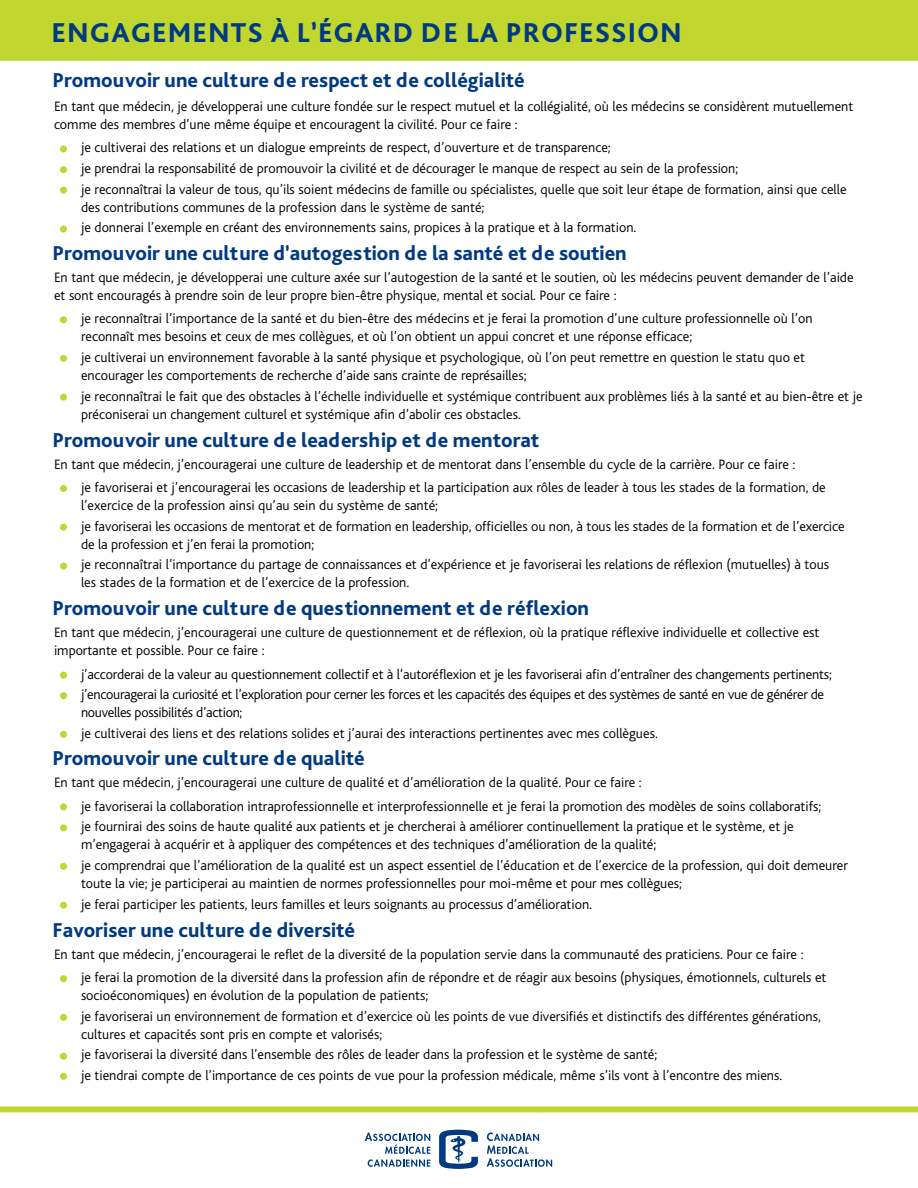
<style>
.page{position:relative;width:918px;height:1188px;background:#fff}
.page>*{position:absolute;margin:0;border:0;box-sizing:border-box;transform-origin:0 0}
.t1{font:800 28.5px "Bliss Pro";letter-spacing:.035em;color:#013a81}
.t2{font:800 21px "Bliss Pro";color:#013a81}
.t3{font:300 14.25px/20.7px "Bliss";color:#000}
</style>
<div class="page">
<div style="left:10px;top:10px;width:898px;height:41px;background:#c1d72f"></div>
<div style="left:0;top:0;width:918px;height:61px;border:20px solid #c1d72f"></div>
<svg style="left:439px;top:1130px;width:39px;height:39px"></svg>
<svg style="left:487px;top:1132px;width:65px;height:35px"></svg>
<svg style="left:365px;top:1132px;width:65px;height:35px"></svg>
<div style="left:0;top:1106px;width:918px;height:6px;background:#c1d72f"></div>
<div style="left:60px;top:145px;width:7px;height:8px;background:#c1d72f;border-radius:50%"></div>
<div style="left:60px;top:166px;width:7px;height:7px;background:#c1d72f;border-radius:50%"></div>
<div style="left:60px;top:187px;width:7px;height:7px;background:#c1d72f;border-radius:50%"></div>
<div style="left:60px;top:226px;width:7px;height:7px;background:#c1d72f;border-radius:50%"></div>
<div style="left:60px;top:316px;width:7px;height:7px;background:#c1d72f;border-radius:50%"></div>
<div style="left:60px;top:355px;width:7px;height:7px;background:#c1d72f;border-radius:50%"></div>
<div style="left:60px;top:394px;width:7px;height:7px;background:#c1d72f;border-radius:50%"></div>
<div style="left:60px;top:485px;width:7px;height:7px;background:#c1d72f;border-radius:50%"></div>
<div style="left:60px;top:524px;width:7px;height:7px;background:#c1d72f;border-radius:50%"></div>
<div style="left:60px;top:563px;width:7px;height:7px;background:#c1d72f;border-radius:50%"></div>
<div style="left:60px;top:672px;width:7px;height:7px;background:#c1d72f;border-radius:50%"></div>
<div style="left:60px;top:692px;width:7px;height:7px;background:#c1d72f;border-radius:50%"></div>
<div style="left:60px;top:731px;width:7px;height:7px;background:#c1d72f;border-radius:50%"></div>
<div style="left:60px;top:803px;width:7px;height:7px;background:#c1d72f;border-radius:50%"></div>
<div style="left:60px;top:824px;width:7px;height:7px;background:#c1d72f;border-radius:50%"></div>
<div style="left:60px;top:863px;width:7px;height:7px;background:#c1d72f;border-radius:50%"></div>
<div style="left:60px;top:902px;width:7px;height:7px;background:#c1d72f;border-radius:50%"></div>
<div style="left:60px;top:975px;width:7px;height:7px;background:#c1d72f;border-radius:50%"></div>
<div style="left:60px;top:1014px;width:7px;height:7px;background:#c1d72f;border-radius:50%"></div>
<div style="left:60px;top:1053px;width:7px;height:7px;background:#c1d72f;border-radius:50%"></div>
<div style="left:60px;top:1073px;width:7px;height:7px;background:#c1d72f;border-radius:50%"></div>
<h1 class="t1" style="left:52px;top:15px;width:632px">ENGAGEMENTS À L’ÉGARD DE LA PROFESSION</h1>
<h2 class="t2" style="left:52px;top:67px;width:474px">Promouvoir une culture de respect et de collégialité</h2>
<p class="t3" style="left:54px;top:98px;width:801px;line-height:18px">En tant que médecin, je développerai une culture fondée sur le respect mutuel et la collégialité, où les médecins se considèrent mutuellement comme des membres d’une même équipe et encouragent la civilité. Pour ce faire :</p>
<p class="t3" style="left:81px;top:138px;width:767px">je cultiverai des relations et un dialogue empreints de respect, d’ouverture et de transparence;<br>je prendrai la responsabilité de promouvoir la civilité et de décourager le manque de respect au sein de la profession;<br>je reconnaîtrai la valeur de tous, qu’ils soient médecins de famille ou spécialistes, quelle que soit leur étape de formation, ainsi que celle</p>
<p class="t3" style="left:81px;top:197px;width:557px">des contributions communes de la profession dans le système de santé;<br>je donnerai l’exemple en créant des environnements sains, propices à la pratique et à la formation.</p>
<h2 class="t2" style="left:52px;top:240px;width:576px">Promouvoir une culture d’autogestion de la santé et de soutien</h2>
<p class="t3" style="left:54px;top:269px;width:801px;line-height:18px">En tant que médecin, je développerai une culture axée sur l’autogestion de la santé et le soutien, où les médecins peuvent demander de l’aide et sont encouragés à prendre soin de leur propre bien-être physique, mental et social. Pour ce faire :</p>
<p class="t3" style="left:81px;top:310px;width:733px;line-height:18px">je reconnaîtrai l’importance de la santé et du bien-être des médecins et je ferai la promotion d’une culture professionnelle où l’on reconnaît mes besoins et ceux de mes collègues, et où l’on obtient un appui concret et une réponse efficace;</p>
<p class="t3" style="left:81px;top:349px;width:725px;line-height:18px">je cultiverai un environnement favorable à la santé physique et psychologique, où l’on peut remettre en question le statu quo et encourager les comportements de recherche d’aide sans crainte de représailles;</p>
<p class="t3" style="left:81px;top:387px;width:783px;line-height:18px">je reconnaîtrai le fait que des obstacles à l’échelle individuelle et systémique contribuent aux problèmes liés à la santé et au bien-être et je préconiserai un changement culturel et systémique afin d’abolir ces obstacles.</p>
<h2 class="t2" style="left:52px;top:427px;width:488px">Promouvoir une culture de leadership et de mentorat</h2>
<p class="t3" style="left:81px;top:452px;width:746px;line-height:23.4px;text-indent:-27px">En tant que médecin, j’encouragerai une culture de leadership et de mentorat dans l’ensemble du cycle de la carrière. Pour ce faire :<br>je favoriserai et j’encouragerai les occasions de leadership et la participation aux rôles de leader à tous les stades de la formation, de</p>
<p class="t3" style="left:81px;top:495px;width:765px">l’exercice de la profession ainsi qu’au sein du système de santé;<br>je favoriserai les occasions de mentorat et de formation en leadership, officielles ou non, à tous les stades de la formation et de l’exercice</p>
<p class="t3" style="left:81px;top:534px;width:750px">de la profession et j’en ferai la promotion;<br>je reconnaîtrai l’importance du partage de connaissances et d’expérience et je favoriserai les relations de réflexion (mutuelles) à tous</p>
<p class="t3" style="left:81px;top:573px;width:330px">les stades de la formation et de l’exercice de la profession.</p>
<p class="t3" style="left:54px;top:624px;width:767px;line-height:18px">En tant que médecin, j’encouragerai une culture de questionnement et de réflexion, où la pratique réflexive individuelle et collective est importante et possible. Pour ce faire :</p>
<p class="t3" style="left:81px;top:664px;width:752px">j’accorderai de la valeur au questionnement collectif et à l’autoréflexion et je les favoriserai afin d’entraîner des changements pertinents; j’encouragerai la curiosité et l’exploration pour cerner les forces et les capacités des équipes et des systèmes de santé en vue de générer de</p>
<p class="t3" style="left:81px;top:703px;width:578px">nouvelles possibilités d’action;<br>je cultiverai des liens et des relations solides et j’aurai des interactions pertinentes avec mes collègues.</p>
<h2 class="t2" style="left:52px;top:595px;width:538px">Promouvoir une culture de questionnement et de réflexion</h2>
<h2 class="t2" style="left:52px;top:745px;width:314px">Promouvoir une culture de qualité</h2>
<p class="t3" style="left:81px;top:771px;width:742px;line-height:23.4px;text-indent:-27px">En tant que médecin, j’encouragerai une culture de qualité et d’amélioration de la qualité. Pour ce faire :<br>je favoriserai la collaboration intraprofessionnelle et interprofessionnelle et je ferai la promotion des modèles de soins collaboratifs;</p>
<p class="t3" style="left:81px;top:818px;width:714px;line-height:18px">je fournirai des soins de haute qualité aux patients et je chercherai à améliorer continuellement la pratique et le système, et je m’engagerai à acquérir et à appliquer des compétences et des techniques d’amélioration de la qualité;</p>
<p class="t3" style="left:81px;top:857px;width:768px;line-height:18px">je comprendrai que l’amélioration de la qualité est un aspect essentiel de l’éducation et de l’exercice de la profession, qui doit demeurer toute la vie; je participerai au maintien de normes professionnelles pour moi-même et pour mes collègues;</p>
<p class="t3" style="left:81px;top:894px;width:513px">je ferai participer les patients, leurs familles et leurs soignants au processus d’amélioration.</p>
<h2 class="t2" style="left:52px;top:917px;width:304px">Favoriser une culture de diversité</h2>
<p class="t3" style="left:81px;top:942px;width:747px;line-height:23.4px;text-indent:-27px">En tant que médecin, j’encouragerai le reflet de la diversité de la population servie dans la communauté des praticiens. Pour ce faire :<br>je ferai la promotion de la diversité dans la profession afin de répondre et de réagir aux besoins (physiques, émotionnels, culturels et</p>
<p class="t3" style="left:81px;top:985px;width:741px">socioéconomiques) en évolution de la population de patients;<br>je favoriserai un environnement de formation et d’exercice où les points de vue diversifiés et distinctifs des différentes générations,</p>
<p class="t3" style="left:81px;top:1024px;width:703px">cultures et capacités sont pris en compte et valorisés;<br>je favoriserai la diversité dans l’ensemble des rôles de leader dans la profession et le système de santé;<br>je tiendrai compte de l’importance de ces points de vue pour la profession médicale, même s’ils vont à l’encontre des miens.</p>
</div>
